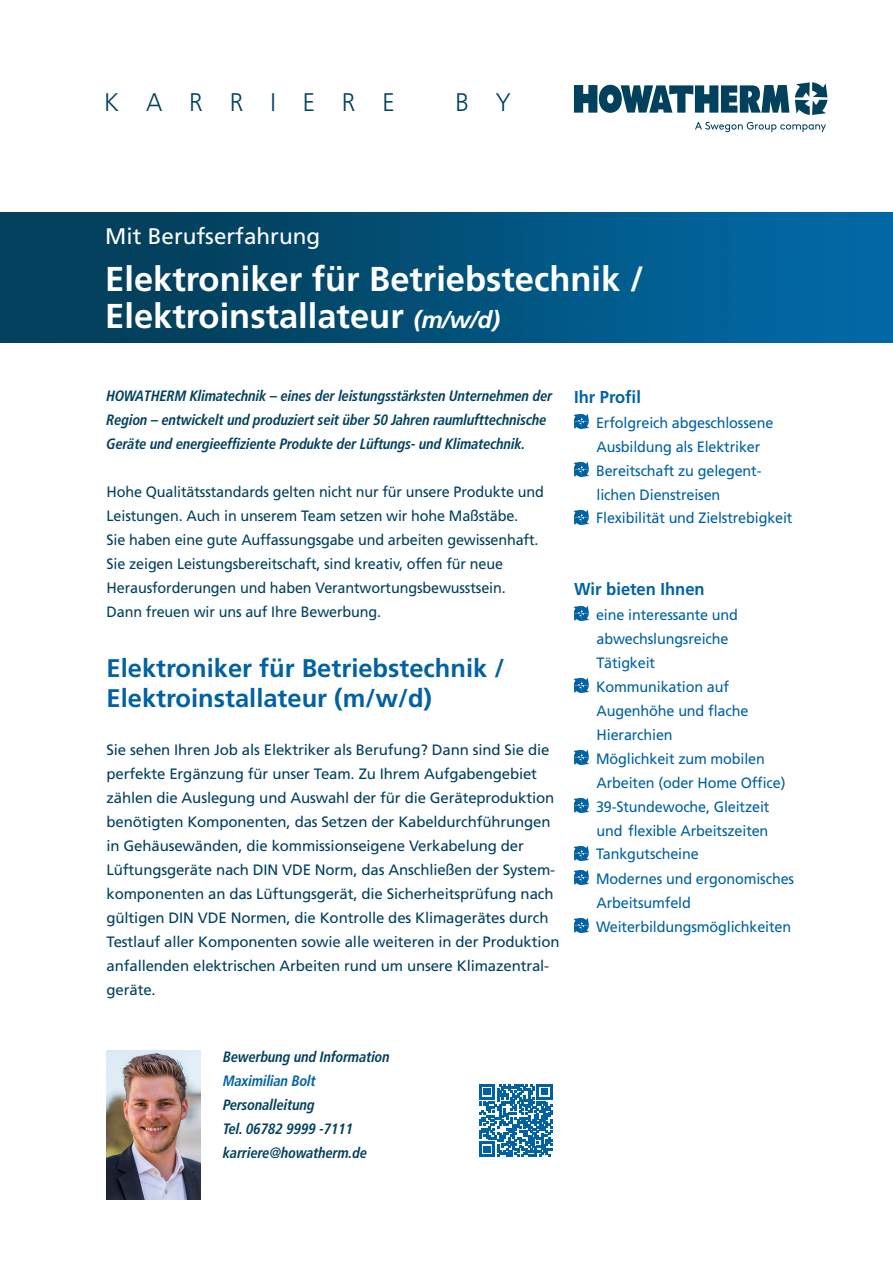
<style>
.page{position:relative;width:893px;height:1263px;background:#fff}
.page>*{position:absolute;margin:0;border:0;box-sizing:border-box;transform-origin:0 0}
.t1{font:700 34.5px/37.5px "Frutiger LT Pro";color:#fff}
.t2{font:700 25.5px/30px "Frutiger LT Pro";color:#0062a3}
.t3{font:300 25.5px "Frutiger LT Pro";letter-spacing:1.1em;color:#02415e;scale:.96 1}
.t4{font:22.5px "Frutiger LT Pro";color:#fff}
.t5{font:700 17.25px "Frutiger LT Pro";color:#0062a3;scale:.96 1}
.t6{font:15px/24px "Frutiger LT Pro";letter-spacing:-.01em;color:#02415e}
.t7{font:15px/24px "Frutiger LT Pro";letter-spacing:-.01em;color:#0062a3;scale:.96 1}
.t8{font:15px/24px "Frutiger LT Pro";letter-spacing:-.01em;color:#02415e;scale:.96 1}
.t9{font:italic 700 condensed 15px/24px "Frutiger LT Pro";letter-spacing:-.01em;color:#02415e;scale:.96 1}
.t10{font:italic 700 condensed 15px "Frutiger LT Pro";letter-spacing:-.01em;color:#0062a3;scale:.96 1}
.s1{font-style:italic;font-size:24px}
</style>
<div class="page">
<img style="left:0;top:213px;width:893px;height:129px">
<svg style="left:574px;top:414px;width:14px;height:14px"></svg>
<svg style="left:574px;top:462px;width:14px;height:14px"></svg>
<svg style="left:574px;top:510px;width:14px;height:14px"></svg>
<svg style="left:574px;top:606px;width:14px;height:14px"></svg>
<svg style="left:574px;top:678px;width:14px;height:14px"></svg>
<svg style="left:574px;top:750px;width:14px;height:14px"></svg>
<svg style="left:574px;top:798px;width:14px;height:14px"></svg>
<svg style="left:574px;top:846px;width:14px;height:14px"></svg>
<svg style="left:574px;top:870px;width:14px;height:14px"></svg>
<svg style="left:574px;top:918px;width:14px;height:14px"></svg>
<img style="left:107px;top:1051px;width:94px;height:148px">
<svg style="left:479px;top:1084px;width:73px;height:73px"></svg>
<svg style="left:574px;top:85px;width:215px;height:28px"></svg>
<svg style="left:795px;top:82px;width:32px;height:33px"></svg>
<svg style="left:695px;top:122px;width:131px;height:10px"></svg>
<h2 class="t3" style="left:104px;top:88px;width:304px">KARRIERE</h2>
<h2 class="t3" style="left:455px;top:88px;width:59px">B Y</h2>
<h3 class="t4" style="left:105px;top:223px;width:217px">Mit Berufserfahrung</h3>
<h1 class="t1" style="left:105px;top:260px;width:540px">Elektroniker für Betriebstechnik /<br>Elektroinstallateur <span class="s1">(m/w/d)</span></h1>
<p class="t9" style="left:107px;top:384px;width:466px">HOWATHERM Klimatechnik – eines der leistungsstärksten Unternehmen der<br>Region – entwickelt und produziert seit über 50 Jahren raumlufttechnische<br>Geräte und energieeffiziente Produkte der Lüftungs- und Klimatechnik.</p>
<p class="t8" style="left:107px;top:480px;width:457px">Hohe Qualitätsstandards gelten nicht nur für unsere Produkte und Leistungen. Auch in unserem Team setzen wir hohe Maßstäbe.<br>Sie haben eine gute Auffassungsgabe und arbeiten gewissenhaft.<br>Sie zeigen Leistungsbereitschaft, sind kreativ, offen für neue Herausforderungen und haben Verantwortungsbewusstsein.<br>Dann freuen wir uns auf Ihre Bewerbung.</p>
<h2 class="t2" style="left:107px;top:653px;width:399px">Elektroniker für Betriebstechnik /<br>Elektroinstallateur (m/w/d)</h2>
<p class="t6" style="left:107px;top:738px;width:454px">Sie sehen Ihren Job als Elektriker als Berufung? Dann sind Sie die perfekte Ergänzung für unser Team. Zu Ihrem Aufgabengebiet zählen die Auslegung und Auswahl der für die Geräteproduktion benötigten Komponenten, das Setzen der Kabeldurchführungen in Gehäusewänden, die kommissionseigene Verkabelung der Lüftungsgeräte nach DIN VDE Norm, das Anschließen der System&shy;komponenten an das Lüftungsgerät, die Sicherheitsprüfung nach gültigen DIN VDE Normen, die Kontrolle des Klimagerätes durch Testlauf aller Komponenten sowie alle weiteren in der Produktion anfallenden elektrischen Arbeiten rund um unsere Klimazentral&shy;geräte.</p>
<p class="t5" style="left:574px;top:387px;width:71px">Ihr Profil</p>
<p class="t7" style="left:596px;top:411px;width:186px">Erfolgreich abgeschlossene<br>Ausbildung als Elektriker<br>Bereitschaft zu gelegent&shy;lichen Dienstreisen</p>
<p class="t7" style="left:596px;top:506px;width:206px">Flexibilität und Zielstrebigkeit</p>
<p class="t5" style="left:574px;top:579px;width:138px">Wir bieten Ihnen</p>
<p class="t7" style="left:596px;top:603px;width:199px">eine interessante und abwechslungsreiche<br>Tätigkeit<br>Kommunikation auf<br>Augenhöhe und flache<br>Hierarchien<br>Möglichkeit zum mobilen<br>Arbeiten (oder Home Office)<br>39-Stundewoche, Gleitzeit und flexible Arbeitszeiten</p>
<p class="t7" style="left:596px;top:841px;width:208px;line-height:25.5px">Tankgutscheine<br>Modernes und ergonomisches</p>
<p class="t7" style="left:596px;top:891px;width:205px">Arbeitsumfeld<br>Weiterbildungsmöglichkeiten</p>
<p class="t9" style="left:223px;top:1045px;width:175px">Bewerbung und Information</p>
<p class="t10" style="left:223px;top:1072px;width:98px">Maximilian Bolt</p>
<p class="t9" style="left:223px;top:1093px;width:152px">Personalleitung<br>Tel. 06782 9999 -7111 karriere@howatherm.de</p>
</div>
